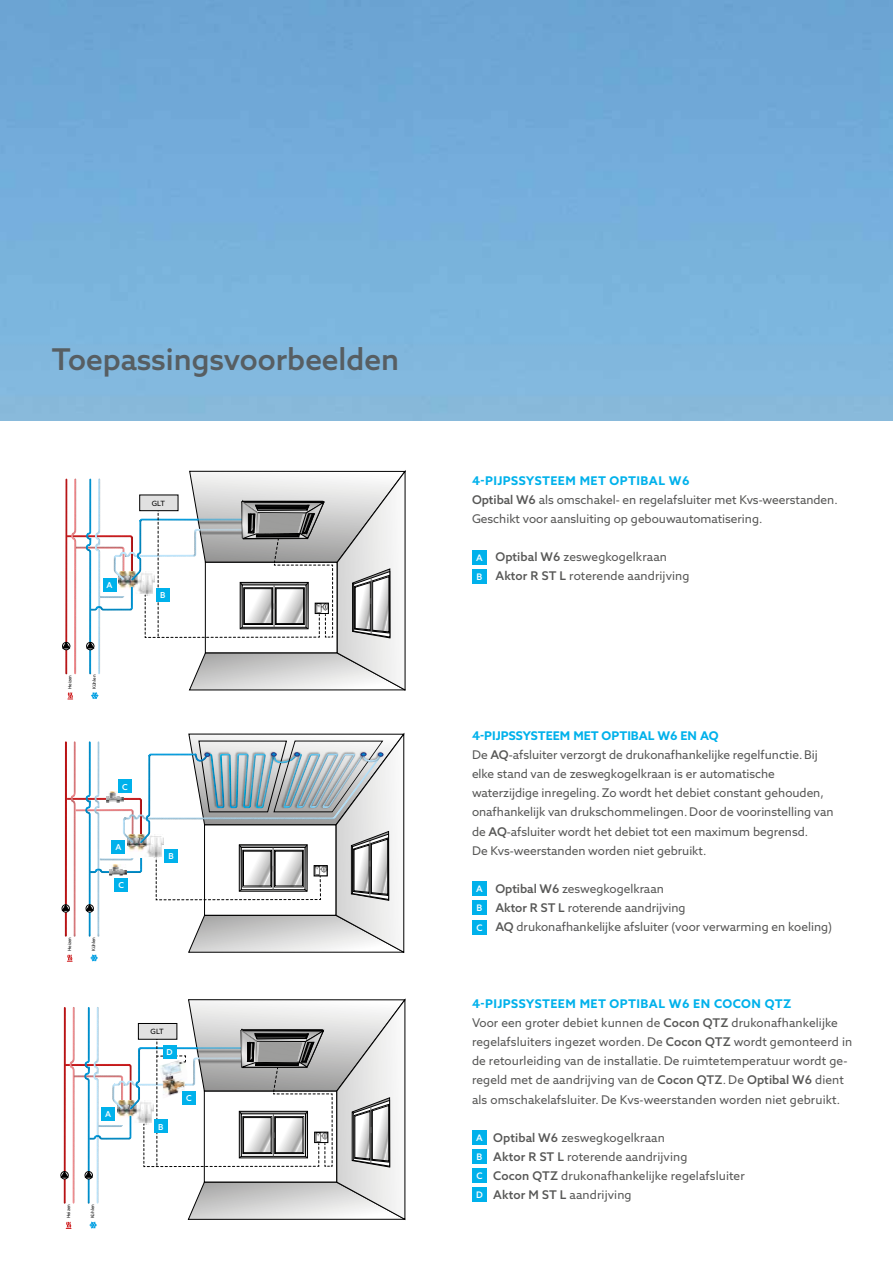
<style>
.page{position:relative;width:893px;height:1263px;background:#fff}
.page>*{position:absolute;margin:0;border:0;box-sizing:border-box;transform-origin:0 0}
.t1{font:500 30px "Azo Sans 2";color:#575e62}
.t2{font:12px/19.2px "Azo Sans 2";color:#575756}
.t3{font:500 8.25px "Azo Sans 2";color:#fff}
.t4{font:7.2px "Azo Sans 2";letter-spacing:-.05em;color:#000}
.t5{font:4.5px "Azo Sans 2";color:#000}
.t6{font:4.35px "Azo Sans 2";color:#000}
.s1{font-weight:700;color:#00b1eb}
.s2{font-weight:500}
.s3{font-weight:500;font-size:9px;color:#fff}
</style>
<div class="page">
<img style="left:0;top:0;width:893px;height:421px">
<div style="left:472px;top:1130px;width:15px;height:15px;background:#00b1eb"></div>
<div style="left:472px;top:1149px;width:15px;height:15px;background:#00b1eb"></div>
<div style="left:472px;top:1168px;width:15px;height:15px;background:#00b1eb"></div>
<div style="left:472px;top:1187px;width:15px;height:15px;background:#00b1eb"></div>
<svg style="left:62px;top:733px;width:342px;height:229px"></svg>
<svg style="left:62px;top:471px;width:344px;height:229px"></svg>
<svg style="left:60px;top:999px;width:346px;height:230px"></svg>
<div style="left:101px;top:1107px;width:14px;height:14px;background:#00b1eb"></div>
<div style="left:154px;top:1120px;width:13px;height:13px;background:#00b1eb"></div>
<div style="left:182px;top:1091px;width:14px;height:13px;background:#00b1eb"></div>
<div style="left:163px;top:1045px;width:13px;height:14px;background:#00b1eb"></div>
<div style="left:112px;top:840px;width:13px;height:14px;background:#00b1eb"></div>
<div style="left:164px;top:849px;width:14px;height:14px;background:#00b1eb"></div>
<div style="left:118px;top:780px;width:14px;height:13px;background:#00b1eb"></div>
<div style="left:114px;top:878px;width:14px;height:14px;background:#00b1eb"></div>
<div style="left:156px;top:588px;width:13px;height:13px;background:#00b1eb"></div>
<div style="left:103px;top:578px;width:13px;height:14px;background:#00b1eb"></div>
<div style="left:472px;top:881px;width:15px;height:15px;background:#00b1eb"></div>
<div style="left:472px;top:900px;width:15px;height:15px;background:#00b1eb"></div>
<div style="left:472px;top:919px;width:15px;height:15px;background:#00b1eb"></div>
<div style="left:472px;top:550px;width:15px;height:14px;background:#00b1eb"></div>
<div style="left:472px;top:569px;width:15px;height:15px;background:#00b1eb"></div>
<h1 class="t1" style="left:51px;top:341px;width:349px">Toepassingsvoorbeelden</h1>
<p class="t3" style="left:107px;top:580px;width:8px">A</p>
<p class="t5" style="left:67px;top:689px;width:16px;rotate:-90deg">Heizen</p>
<p class="t5" style="left:91px;top:689px;width:16px;rotate:-90deg">Kühlen</p>
<p class="t4" style="left:152px;top:499px;width:15px">GLT</p>
<p class="t3" style="left:160px;top:590px;width:7px">B</p>
<p class="t3" style="left:122px;top:782px;width:7px">C</p>
<p class="t6" style="left:67px;top:951px;width:16px;rotate:-90deg">Heizen</p>
<p class="t6" style="left:91px;top:951px;width:16px;rotate:-90deg">Kühlen</p>
<p class="t3" style="left:115px;top:842px;width:8px">A</p>
<p class="t3" style="left:118px;top:880px;width:7px">C</p>
<p class="t3" style="left:169px;top:851px;width:7px">B</p>
<p class="t3" style="left:105px;top:1109px;width:8px">A</p>
<p class="t5" style="left:66px;top:1218px;width:16px;rotate:-90deg">Heizen</p>
<p class="t5" style="left:90px;top:1218px;width:16px;rotate:-90deg">Kühlen</p>
<p class="t4" style="left:151px;top:1027px;width:15px">GLT</p>
<p class="t3" style="left:167px;top:1047px;width:8px">D</p>
<p class="t3" style="left:158px;top:1122px;width:7px">B</p>
<p class="t3" style="left:186px;top:1093px;width:7px">C</p>
<p class="t2" style="left:472px;top:471px;width:367px"><span class="s1">4-PIJPSSYSTEEM MET OPTIBAL W6<br></span><span class="s2">Optibal W6</span> als omschakel- en regelafsluiter met Kvs-weerstanden.<br>Geschikt voor aansluiting op gebouwautomatisering.</p>
<p class="t2" style="left:476px;top:547px;width:215px"><span class="s3">A</span> <span class="s2">Optibal W6</span> zeswegkogelkraan<br><span class="s3">B</span> <span class="s2">Aktor R ST L</span> roterende aandrijving</p>
<p class="t2" style="left:472px;top:726px;width:363px"><span class="s1">4-PIJPSSYSTEEM MET OPTIBAL W6 EN AQ<br></span>De <span class="s2">AQ</span>-afsluiter verzorgt de drukonafhankelijke regelfunctie. Bij elke stand van de zeswegkogelkraan is er automatische waterzijdige inregeling. Zo wordt het debiet constant gehouden, onafhankelijk van drukschommelingen. Door de voorinstelling van de <span class="s2">AQ</span>-afsluiter wordt het debiet tot een maximum begrensd.<br>De Kvs-weerstanden worden niet gebruikt.</p>
<p class="t2" style="left:476px;top:879px;width:357px"><span class="s3">A</span> <span class="s2">Optibal W6</span> zeswegkogelkraan<br><span class="s3">B</span> <span class="s2">Aktor R ST L</span> roterende aandrijving<br><span class="s3">C</span> <span class="s2">AQ</span> drukonafhankelijke afsluiter (voor verwarming en koeling)</p>
<p class="t2" style="left:472px;top:994px;width:382px"><span class="s1">4-PIJPSSYSTEEM MET OPTIBAL W6 EN COCON QTZ<br></span>Voor een groter debiet kunnen de <span class="s2">Cocon QTZ</span> drukonafhankelijke regelafsluiters ingezet worden. De <span class="s2">Cocon QTZ</span> wordt gemonteerd in de retourleiding van de installatie. De ruimtetemperatuur wordt ge&shy;regeld met de aandrijving van de <span class="s2">Cocon QTZ</span>. De <span class="s2">Optibal W6</span> dient als omschakelafsluiter. De Kvs-weerstanden worden niet gebruikt.</p>
<p class="t2" style="left:476px;top:1128px;width:270px"><span class="s3">A</span> <span class="s2">Optibal W6</span> zeswegkogelkraan<br><span class="s3">B</span> <span class="s2">Aktor R ST L</span> roterende aandrijving<br><span class="s3">C</span> <span class="s2">Cocon QTZ</span> drukonafhankelijke regelafsluiter <span class="s3">D</span> <span class="s2">Aktor M ST L</span> aandrijving</p>
</div>
